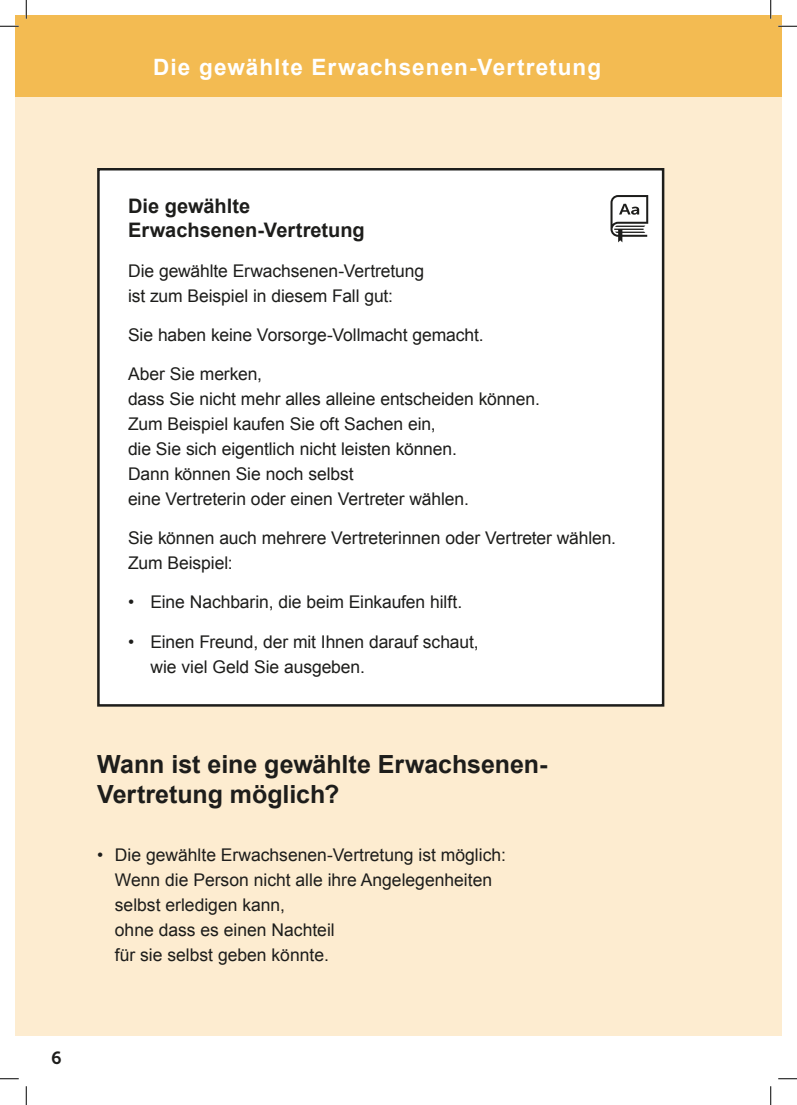
<style>
.page{position:relative;width:797px;height:1105px;background:#fff}
.page>*{position:absolute;margin:0;border:0;box-sizing:border-box;transform-origin:0 0}
.t1{font:700 25px/30px "Arial";letter-spacing:-.005em;color:#1d1d1b}
.t2{font:700 22.5px "Arial";letter-spacing:.05em;color:#fff}
.t3{font:700 20px/24px "Arial";color:#1d1d1b}
.t4{font:17.5px/25px "Arial";letter-spacing:-.005em;color:#1d1d1b}
.t5{font:17.5px "Museo Sans 700";color:#1d1d1b}
</style>
<div class="page">
<div style="left:16px;top:79px;width:765px;height:957px;background:#fdecd0"></div>
<div style="left:16px;top:16px;width:765px;height:81px;background:#f3bb52"></div>
<div style="left:98px;top:169px;width:565px;height:536px;background:#fff"></div>
<div style="left:97px;top:168px;width:567px;height:539px;border:2px solid #1d1d1b"></div>
<svg style="left:610px;top:195px;width:38px;height:47px"></svg>
<svg style="left:0;top:25px;width:19px;height:2px"></svg>
<svg style="left:778px;top:25px;width:19px;height:2px"></svg>
<svg style="left:0;top:1078px;width:19px;height:1px"></svg>
<svg style="left:778px;top:1078px;width:19px;height:1px"></svg>
<svg style="left:25px;top:0;width:2px;height:19px"></svg>
<svg style="left:25px;top:1086px;width:2px;height:19px"></svg>
<svg style="left:770px;top:0;width:1px;height:19px"></svg>
<svg style="left:770px;top:1086px;width:1px;height:19px"></svg>
<p class="t2" style="left:153px;top:52px;width:449px">Die gewählte Erwachsenen-Vertretung</p>
<p class="t5" style="left:51px;top:1048px;width:12px">6</p>
<p class="t3" style="left:128px;top:195px;width:238px">Die gewählte<br>Erwachsenen-Vertretung</p>
<p class="t4" style="left:128px;top:258px;width:297px">Die gewählte Erwachsenen-Vertretung ist zum Beispiel in diesem Fall gut:</p>
<p class="t4" style="left:128px;top:322px;width:357px">Sie haben keine Vorsorge-Vollmacht gemacht.</p>
<p class="t4" style="left:128px;top:361px;width:413px">Aber Sie merken,<br>dass Sie nicht mehr alles alleine entscheiden können.<br>Zum Beispiel kaufen Sie oft Sachen ein,<br>die Sie sich eigentlich nicht leisten können.<br>Dann können Sie noch selbst<br>eine Vertreterin oder einen Vertreter wählen.</p>
<p class="t4" style="left:128px;top:526px;width:489px">Sie können auch mehrere Vertreterinnen oder Vertreter wählen.<br>Zum Beispiel:</p>
<p class="t4" style="left:128px;top:590px;width:336px">• Eine Nachbarin, die beim Einkaufen hilft.</p>
<p class="t4" style="left:150px;top:629px;width:330px;text-indent:-23px">• Einen Freund, der mit Ihnen darauf schaut, wie viel Geld Sie ausgeben.</p>
<h1 class="t1" style="left:97px;top:750px;width:452px">Wann ist eine gewählte Erwachsenen-<br>Vertretung möglich?</h1>
<p class="t4" style="left:115px;top:843px;width:393px;text-indent:-18px">• Die gewählte Erwachsenen-Vertretung ist möglich:<br>Wenn die Person nicht alle ihre Angelegenheiten selbst erledigen kann,<br>ohne dass es einen Nachteil<br>für sie selbst geben könnte.</p>
</div>
